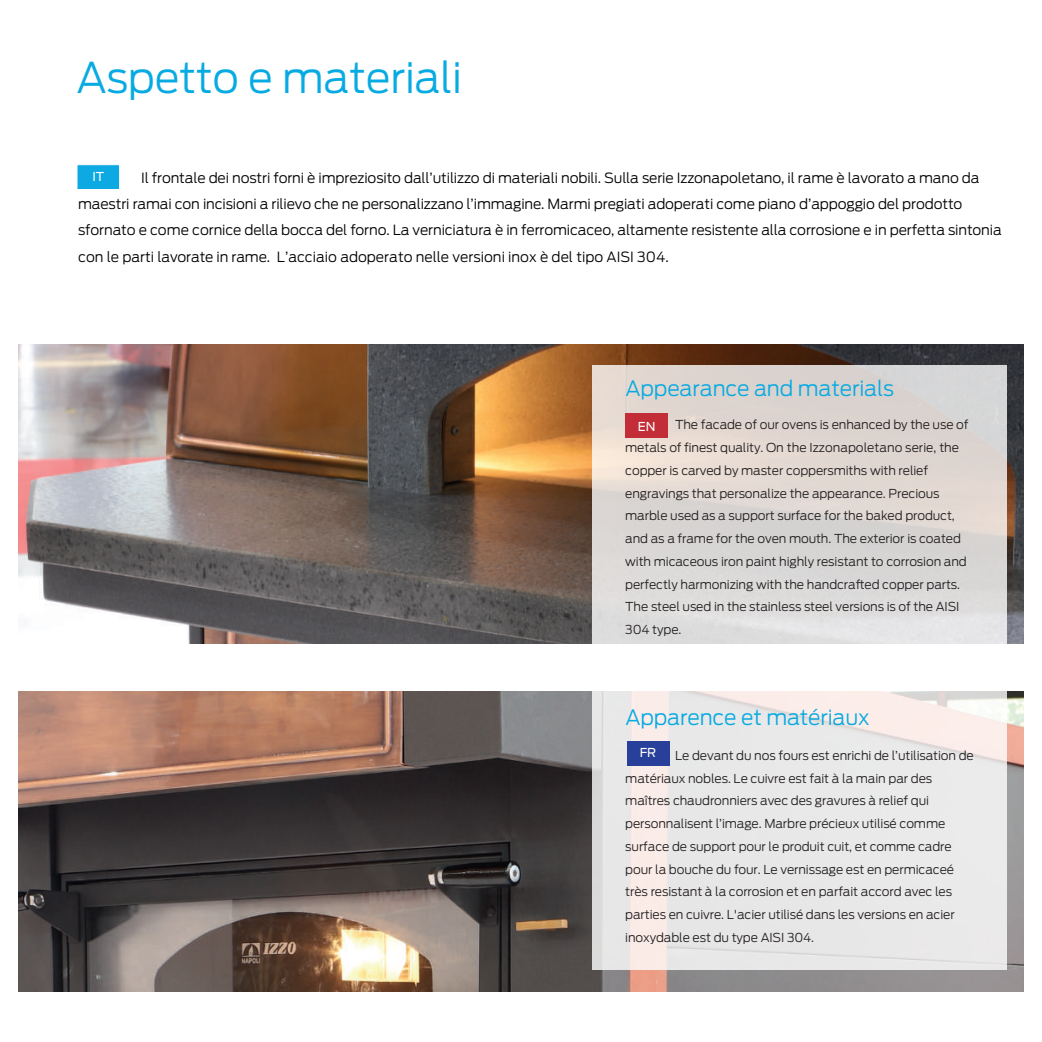
<style>
.page{position:relative;width:1042px;height:1042px;background:#fff}
.page>*{position:absolute;margin:0;border:0;box-sizing:border-box;transform-origin:0 0}
.t1{font:300 42px "Ford Antenna";letter-spacing:-.01em;color:#08aae2}
.t2{font:300 21px "Ford Antenna";letter-spacing:-.01em;color:#08aae2}
.t3{font:300 14px/26.2px "Ford Antenna";letter-spacing:-.01em;color:#000001}
.t4{font:300 12.25px/22.8px "Ford Antenna";letter-spacing:-.01em;color:#231f20}
.t5{font:12.25px "Ford Antenna";color:#fff}
</style>
<div class="page">
<img style="left:19px;top:344px;width:1004px;height:300px">
<img style="left:19px;top:691px;width:1004px;height:300px">
<svg style="left:592px;top:365px;width:415px;height:605px;background:#e6e2e1"></svg>
<div style="left:77px;top:164px;width:43px;height:26px;background:#0ca9e2;border:1px solid #fff"></div>
<div style="left:625px;top:413px;width:43px;height:24px;background:#c22d37"></div>
<div style="left:627px;top:741px;width:42px;height:25px;background:#28409a"></div>
<h1 class="t1" style="left:76px;top:43px;width:387px">Aspetto e materiali</h1>
<p class="t3" style="left:78px;top:163px;width:925px;text-indent:63px">Il frontale dei nostri forni è impreziosito dall’utilizzo di materiali nobili. Sulla serie Izzonapoletano, il rame è lavorato a mano da maestri ramai con incisioni a rilievo che ne personalizzano l’immagine. Marmi pregiati adoperati come piano d’appoggio del prodotto sfornato e come cornice della bocca del forno. La verniciatura è in ferromicaceo, altamente resistente alla corrosione e in perfetta sintonia con le parti lavorate in rame. L’acciaio adoperato nelle versioni inox è del tipo AISI 304.</p>
<p class="t5" style="left:92px;top:166px;width:13px">IT</p>
<h2 class="t2" style="left:625px;top:370px;width:270px">Appearance and materials</h2>
<p class="t5" style="left:638px;top:416px;width:19px">EN</p>
<p class="t4" style="left:625px;top:412px;width:345px;text-indent:50px">The facade of our ovens is enhanced by the use of metals of finest quality. On the Izzonapoletano serie, the copper is carved by master coppersmiths with relief engravings that personalize the appearance. Precious marble used as a support surface for the baked product, and as a frame for the oven mouth. The exterior is coated with micaceous iron paint highly resistant to corrosion and perfectly harmonizing with the handcrafted copper parts.<br>The steel used in the stainless steel versions is of the AISI 304 type.</p>
<h2 class="t2" style="left:625px;top:699px;width:245px">Apparence et matériaux</h2>
<p class="t5" style="left:640px;top:742px;width:18px">FR</p>
<p class="t4" style="left:625px;top:742px;width:350px;text-indent:50px">Le devant du nos fours est enrichi de l’utilisation de matériaux nobles. Le cuivre est fait à la main par des maîtres chaudronniers avec des gravures à relief qui personnalisent l’image. Marbre précieux utilisé comme surface de support pour le produit cuit, et comme cadre pour la bouche du four. Le vernissage est en permicaceé très resistant à la corrosion et en parfait accord avec les parties en cuivre. L'acier utilisé dans les versions en acier inoxydable est du type AISI 304.</p>
</div>
